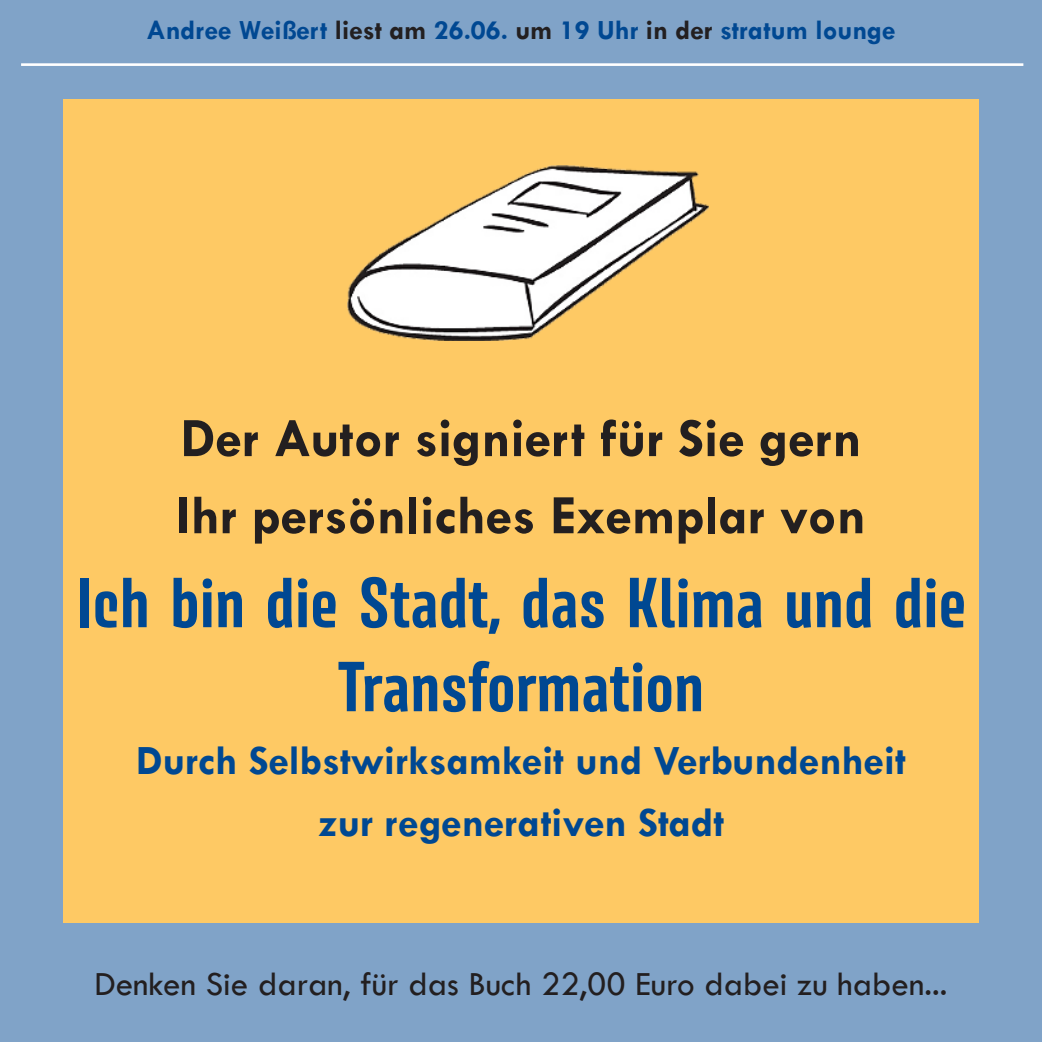
<style>
.page{position:relative;width:1042px;height:1042px;background:#80a3c8}
.page>*{position:absolute;margin:0;border:0;box-sizing:border-box;transform-origin:0 0}
.t1{font:700 63px/84px "Avory I Latn";color:#004892;text-align:center}
.t2{font:700 56px "Tw Cen";color:#231f20}
.t3{font:700 42px "Tw Cen";color:#004892}
.t4{font:35px "Tw Cen";color:#231f20}
.t5{font:700 28px "Tw Cen";color:#004892}
.s1{color:#231f20}
</style>
<div class="page">
<div style="left:63px;top:99px;width:916px;height:824px;background:#fec964"></div>
<hr style="left:21px;top:63px;width:1002px;height:3px;background:#fff">
<img style="left:348px;top:165px;width:360px;height:176px">
<p class="t5" style="left:146px;top:13px;width:750px">Andree Weißert <span class="s1">liest am</span> 26.06. <span class="s1">um</span> 19 Uhr <span class="s1">in der</span> stratum lounge</p>
<p class="t2" style="left:181px;top:405px;width:682px">Der Autor signiert für Sie gern</p>
<p class="t2" style="left:176px;top:482px;width:691px">Ihr persönliches Exemplar von</p>
<p class="t1" style="left:76px;top:560px;width:892px">Ich bin die Stadt, das Klima und die<br>Transformation</p>
<p class="t3" style="left:136px;top:735px;width:771px">Durch Selbstwirksamkeit und Verbundenheit</p>
<p class="t3" style="left:318px;top:797px;width:408px">zur regenerativen Stadt</p>
<p class="t4" style="left:95px;top:962px;width:854px">Denken Sie daran, für das Buch 22,00 Euro dabei zu haben...</p>
</div>
